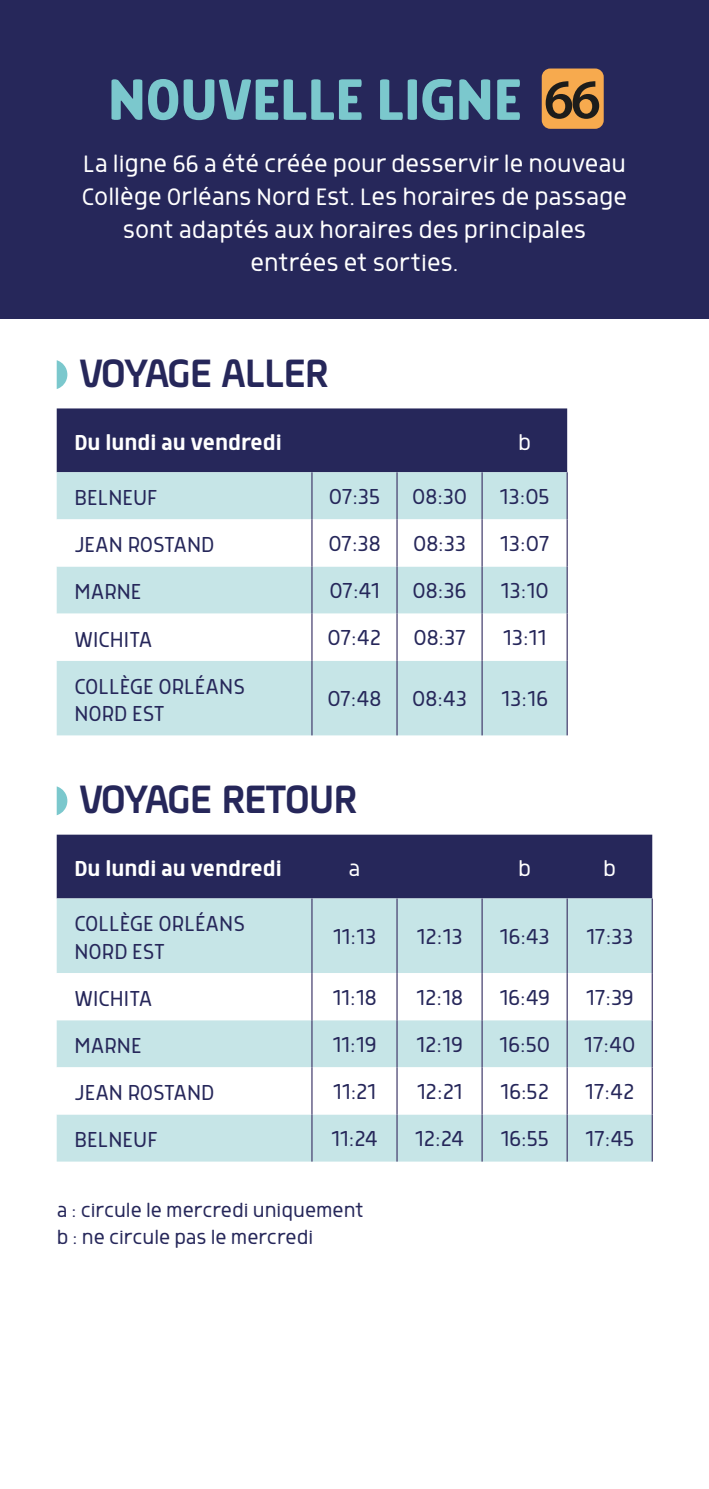
<style>
.page{position:relative;width:709px;height:1489px;background:#fff}
.page>*{position:absolute;margin:0;border:0;box-sizing:border-box;transform-origin:0 0}
.t1{font:500 67.5px "Morl";letter-spacing:-.01em;color:#7bc8cd}
.t2{font:700 37.5px "Alpineo";color:#26275a}
.t3{font:300 27.5px/33px "Morl";color:#fff;text-align:center}
.t4{font:300 25px/27.5px "Morl";color:#26275a}
.t5{font:25px "Morl";color:#fff}
.t6{font:300 25px "Morl";color:#fff}
.t7{font:300 22.5px/27px "Morl";color:#26275a}
</style>
<div class="page">
<div style="left:0;top:0;width:709px;height:318px;background:#26275a"></div>
<div style="left:541px;top:68px;width:62px;height:61px;background:#f7aa4e;border-radius:9px"></div>
<svg style="left:545px;top:81px;width:54px;height:38px"></svg>
<svg style="left:57px;top:360px;width:10px;height:29px"></svg>
<svg style="left:57px;top:786px;width:10px;height:29px"></svg>
<div style="left:57px;top:408px;width:510px;height:64px;background:#26275a"></div>
<div style="left:57px;top:472px;width:509px;height:263px;background:#c6e5e7"></div>
<svg style="left:57px;top:519px;width:509px;height:141px"></svg>
<hr style="left:311px;top:472px;width:1px;height:47px;background:#484170">
<hr style="left:396px;top:472px;width:1px;height:47px;background:#484170">
<hr style="left:481px;top:472px;width:2px;height:47px;background:#484170">
<hr style="left:566px;top:472px;width:2px;height:47px;background:#484170">
<hr style="left:311px;top:519px;width:1px;height:47px;background:#484170">
<hr style="left:396px;top:519px;width:1px;height:47px;background:#484170">
<hr style="left:481px;top:519px;width:2px;height:47px;background:#484170">
<hr style="left:566px;top:519px;width:2px;height:47px;background:#484170">
<hr style="left:311px;top:566px;width:1px;height:47px;background:#484170">
<hr style="left:396px;top:566px;width:1px;height:47px;background:#484170">
<hr style="left:481px;top:566px;width:2px;height:47px;background:#484170">
<hr style="left:566px;top:566px;width:2px;height:47px;background:#484170">
<hr style="left:311px;top:613px;width:1px;height:47px;background:#484170">
<hr style="left:396px;top:613px;width:1px;height:47px;background:#484170">
<hr style="left:481px;top:613px;width:2px;height:47px;background:#484170">
<hr style="left:566px;top:613px;width:2px;height:47px;background:#484170">
<hr style="left:311px;top:660px;width:1px;height:75px;background:#484170">
<hr style="left:396px;top:660px;width:1px;height:75px;background:#484170">
<hr style="left:481px;top:660px;width:2px;height:75px;background:#484170">
<hr style="left:566px;top:660px;width:2px;height:75px;background:#484170">
<div style="left:57px;top:834px;width:595px;height:64px;background:#26275a"></div>
<div style="left:57px;top:898px;width:594px;height:263px;background:#c6e5e7"></div>
<svg style="left:57px;top:973px;width:594px;height:141px"></svg>
<hr style="left:311px;top:898px;width:1px;height:75px;background:#484170">
<hr style="left:396px;top:898px;width:1px;height:75px;background:#484170">
<hr style="left:481px;top:898px;width:2px;height:75px;background:#484170">
<hr style="left:566px;top:898px;width:2px;height:75px;background:#484170">
<hr style="left:651px;top:898px;width:2px;height:75px;background:#484170">
<hr style="left:311px;top:973px;width:1px;height:47px;background:#484170">
<hr style="left:396px;top:973px;width:1px;height:47px;background:#484170">
<hr style="left:481px;top:973px;width:2px;height:47px;background:#484170">
<hr style="left:566px;top:973px;width:2px;height:47px;background:#484170">
<hr style="left:651px;top:973px;width:2px;height:47px;background:#484170">
<hr style="left:311px;top:1020px;width:1px;height:47px;background:#484170">
<hr style="left:396px;top:1020px;width:1px;height:47px;background:#484170">
<hr style="left:481px;top:1020px;width:2px;height:47px;background:#484170">
<hr style="left:566px;top:1020px;width:2px;height:47px;background:#484170">
<hr style="left:651px;top:1020px;width:2px;height:47px;background:#484170">
<hr style="left:311px;top:1067px;width:1px;height:47px;background:#484170">
<hr style="left:396px;top:1067px;width:1px;height:47px;background:#484170">
<hr style="left:481px;top:1067px;width:2px;height:47px;background:#484170">
<hr style="left:566px;top:1067px;width:2px;height:47px;background:#484170">
<hr style="left:651px;top:1067px;width:2px;height:47px;background:#484170">
<hr style="left:311px;top:1114px;width:1px;height:47px;background:#484170">
<hr style="left:396px;top:1114px;width:1px;height:47px;background:#484170">
<hr style="left:481px;top:1114px;width:2px;height:47px;background:#484170">
<hr style="left:566px;top:1114px;width:2px;height:47px;background:#484170">
<hr style="left:651px;top:1114px;width:2px;height:47px;background:#484170">
<h1 class="t1" style="left:108px;top:62px;width:416px">NOUVELLE LIGNE</h1>
<p class="t3" style="left:82px;top:147px;width:547px">La ligne 66 a été créée pour desservir le nouveau Collège Orléans Nord Est. Les horaires de passage sont adaptés aux horaires des principales entrées et sorties.</p>
<h2 class="t2" style="left:80px;top:351px;width:250px">VOYAGE ALLER</h2>
<p class="t5" style="left:74px;top:428px;width:209px">Du lundi au vendredi</p>
<p class="t6" style="left:518px;top:429px;width:15px">b</p>
<p class="t4" style="left:74px;top:484px;width:85px">BELNEUF</p>
<p class="t4" style="left:329px;top:482px;width:53px">07:35</p>
<p class="t4" style="left:412px;top:482px;width:56px">08:30</p>
<p class="t4" style="left:499px;top:482px;width:52px">13:05</p>
<p class="t4" style="left:74px;top:531px;width:142px">JEAN ROSTAND</p>
<p class="t4" style="left:328px;top:530px;width:54px">07:38</p>
<p class="t4" style="left:413px;top:530px;width:55px">08:33</p>
<p class="t4" style="left:500px;top:530px;width:51px">13:07</p>
<p class="t4" style="left:74px;top:578px;width:69px">MARNE</p>
<p class="t4" style="left:329px;top:577px;width:52px">07:41</p>
<p class="t4" style="left:412px;top:577px;width:56px">08:36</p>
<p class="t4" style="left:500px;top:577px;width:50px">13:10</p>
<p class="t4" style="left:74px;top:625px;width:79px">WICHITA</p>
<p class="t4" style="left:327px;top:624px;width:55px">07:42</p>
<p class="t4" style="left:413px;top:624px;width:54px">08:37</p>
<p class="t4" style="left:503px;top:624px;width:45px">13:11</p>
<p class="t4" style="left:74px;top:672px;width:172px">COLLÈGE ORLÉANS<br>NORD EST</p>
<p class="t4" style="left:327px;top:685px;width:141px">07:48 08:43</p>
<p class="t4" style="left:501px;top:685px;width:48px">13:16</p>
<h2 class="t2" style="left:80px;top:777px;width:278px">VOYAGE RETOUR</h2>
<p class="t5" style="left:74px;top:854px;width:209px">Du lundi au vendredi</p>
<p class="t6" style="left:348px;top:855px;width:13px">a</p>
<p class="t6" style="left:518px;top:855px;width:15px">b</p>
<p class="t6" style="left:603px;top:855px;width:15px">b</p>
<p class="t4" style="left:74px;top:910px;width:172px">COLLÈGE ORLÉANS<br>NORD EST</p>
<p class="t4" style="left:333px;top:922px;width:45px">11:13</p>
<p class="t4" style="left:416px;top:922px;width:48px">12:13</p>
<p class="t4" style="left:499px;top:922px;width:52px">16:43</p>
<p class="t4" style="left:586px;top:922px;width:49px">17:33</p>
<p class="t4" style="left:74px;top:984px;width:79px">WICHITA</p>
<p class="t4" style="left:332px;top:983px;width:46px">11:18</p>
<p class="t4" style="left:416px;top:983px;width:48px">12:18</p>
<p class="t4" style="left:499px;top:983px;width:52px">16:49</p>
<p class="t4" style="left:586px;top:983px;width:49px">17:39</p>
<p class="t4" style="left:74px;top:1031px;width:69px">MARNE</p>
<p class="t4" style="left:332px;top:1030px;width:46px">11:19</p>
<p class="t4" style="left:416px;top:1030px;width:48px">12:19</p>
<p class="t4" style="left:499px;top:1030px;width:52px">16:50</p>
<p class="t4" style="left:584px;top:1030px;width:53px">17:40</p>
<p class="t4" style="left:74px;top:1078px;width:142px">JEAN ROSTAND</p>
<p class="t4" style="left:333px;top:1077px;width:45px">11:21</p>
<p class="t4" style="left:417px;top:1077px;width:47px">12:21</p>
<p class="t4" style="left:500px;top:1077px;width:51px">16:52</p>
<p class="t4" style="left:585px;top:1077px;width:51px">17:42</p>
<p class="t4" style="left:74px;top:1125px;width:85px">BELNEUF</p>
<p class="t4" style="left:331px;top:1124px;width:49px">11:24</p>
<p class="t4" style="left:415px;top:1124px;width:51px">12:24</p>
<p class="t4" style="left:500px;top:1124px;width:50px">16:55</p>
<p class="t4" style="left:585px;top:1124px;width:51px">17:45</p>
<p class="t7" style="left:57px;top:1196px;width:309px">a : circule le mercredi uniquement b : ne circule pas le mercredi</p>
</div>
